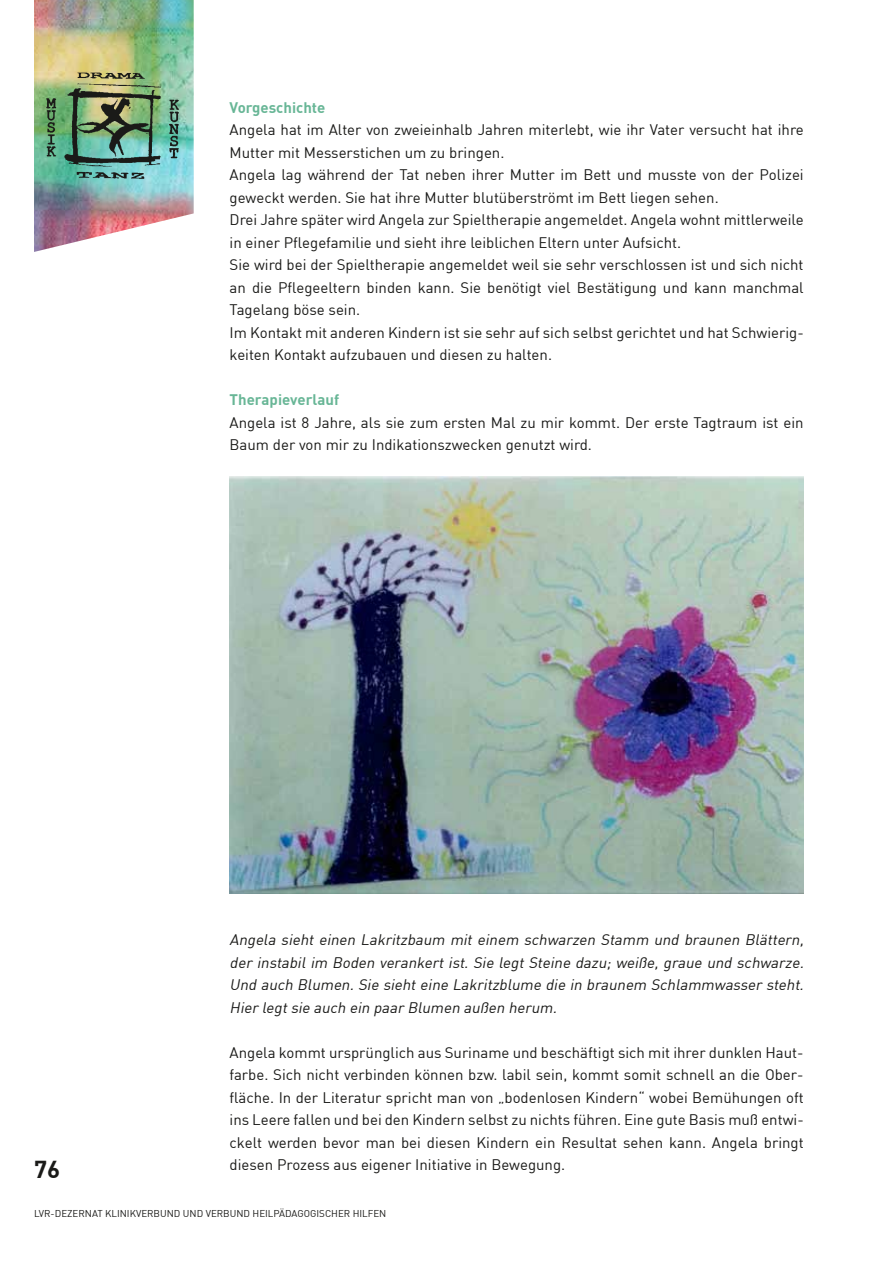
<style>
.page{position:relative;width:893px;height:1263px;background:#fff}
.page>*{position:absolute;margin:0;border:0;box-sizing:border-box;transform-origin:0 0}
.t1{font:700 24px "DIN";color:#1a1a18}
.t2{font:15px/22.5px "DIN";color:#1a1a18}
.t3{font:italic 15px/22.5px "DIN";color:#1a1a18;text-align:justify}
.t4{font:700 15px "DIN";color:#68b696}
.t5{font:9.75px "DIN";color:#1a1a18}
</style>
<div class="page">
<img style="left:34px;top:0;width:160px;height:252px">
<img style="left:42px;top:69px;width:139px;height:112px">
<img style="left:230px;top:476px;width:574px;height:418px">
<p class="t4" style="left:230px;top:97px;width:97px">Vorgeschichte</p>
<p class="t2" style="left:230px;top:118px;width:576px">Angela hat im Alter von zweieinhalb Jahren miterlebt, wie ihr Vater versucht hat ihre Mutter mit Messerstichen um zu bringen.<br>Angela lag während der Tat neben ihrer Mutter im Bett und musste von der Polizei geweckt werden. Sie hat ihre Mutter blutüberströmt im Bett liegen sehen.<br>Drei Jahre später wird Angela zur Spieltherapie angemeldet. Angela wohnt mittlerweile in einer Pflegefamilie und sieht ihre leiblichen Eltern unter Aufsicht.<br>Sie wird bei der Spieltherapie angemeldet weil sie sehr verschlossen ist und sich nicht an die Pflegeeltern binden kann. Sie benötigt viel Bestätigung und kann manchmal Tagelang böse sein.<br>Im Kontakt mit anderen Kindern ist sie sehr auf sich selbst gerichtet und hat Schwierig&shy;keiten Kontakt aufzubauen und diesen zu halten.</p>
<p class="t4" style="left:230px;top:390px;width:111px">Therapieverlauf</p>
<p class="t2" style="left:230px;top:411px;width:575px">Angela ist 8 Jahre, als sie zum ersten Mal zu mir kommt. Der erste Tagtraum ist ein<br>Baum der von mir zu Indikationszwecken genutzt wird.</p>
<p class="t3" style="left:230px;top:928px;width:579px">Angela sieht einen Lakritzbaum mit einem schwarzen Stamm und braunen Blättern, der instabil im Boden verankert ist. Sie legt Steine dazu; weiße, graue und schwarze.<br>Und auch Blumen. Sie sieht eine Lakritzblume die in braunem Schlammwasser steht.<br>Hier legtsie auch ein paar Blumen außen herum.</p>
<p class="t2" style="left:230px;top:1041px;width:576px;text-align:justify">Angela kommt ursprünglich aus Suriname und beschäftigt sich mit ihrer dunklen Haut&shy;farbe. Sich nicht verbinden können bzw. labil sein, kommt somit schnell an die Ober&shy;fläche. In der Literatur spricht man von „bodenlosen Kindern“ wobei Bemühungen oft ins Leere fallen und bei den Kindern selbst zu nichts führen. Eine gute Basis muß entwi&shy;ckelt werden bevor man bei diesen Kindern ein Resultat sehen kann. Angela bringt diesen Prozess aus eigener Initiative in Bewegung.</p>
<h1 class="t1" style="left:34px;top:1154px;width:28px">76</h1>
<p class="t5" style="left:34px;top:1208px;width:354px">LVR-DEZERNAT KLINIKVERBUND UND VERBUND HEILPÄDAGOGISCHER HILFEN</p>
</div>
